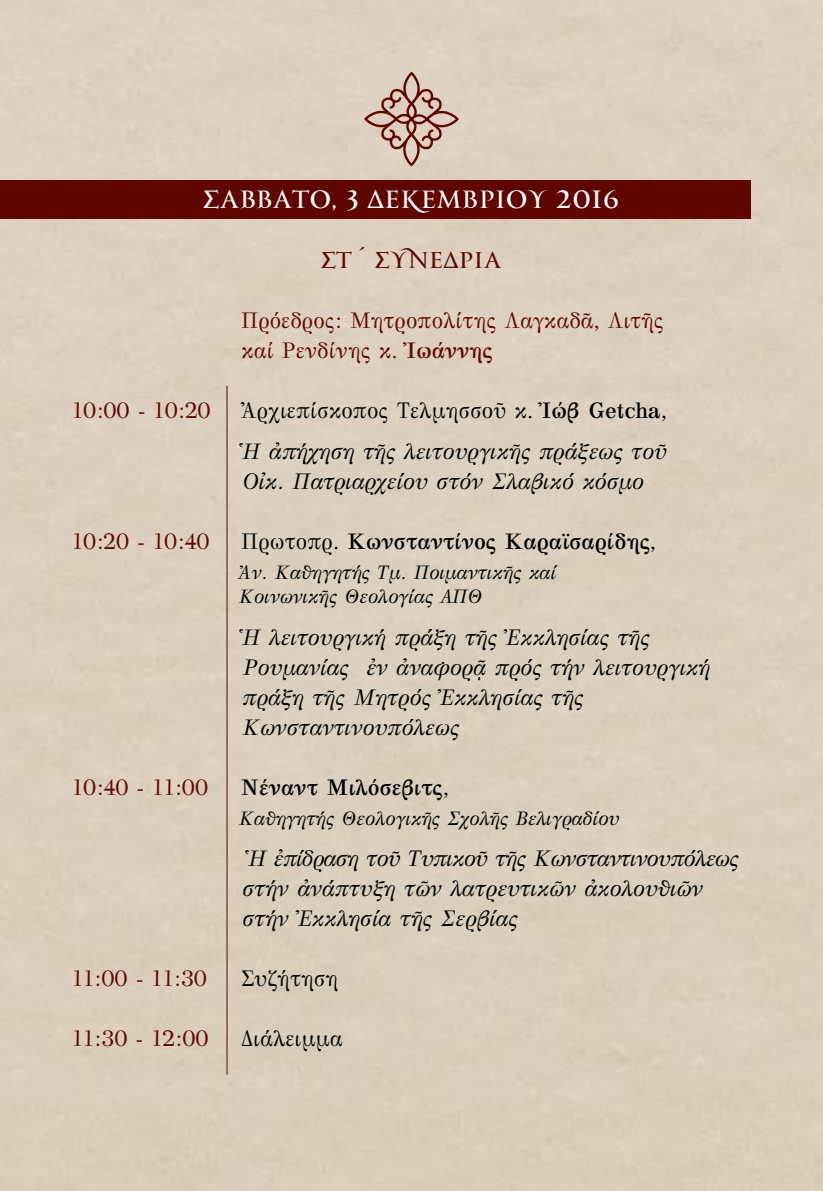
<style>
.page{position:relative;width:823px;height:1191px;background:#fff}
.page>*{position:absolute;margin:0;border:0;box-sizing:border-box;transform-origin:0 0}
.t1{font:24px "PF Monumenta Pro";color:#fff}
.t2{font:italic 22px/30px "GFS Bodoni";color:#000}
.t3{font:22px/30px "GFS Bodoni";color:#600600}
.t4{font:700 22px "GFS Bodoni";color:#000}
.t5{font:22px "GFS Bodoni";color:#000}
.t6{font:22px "PF Monumenta Pro";color:#600600}
.t7{font:italic 19px/24.2px "GFS Bodoni";color:#000}
.s1{font-weight:700}
.s2{font-style:normal}
.s3{font-weight:700;font-style:normal}
.s4{font-weight:400}
</style>
<div class="page">
<div style="left:0;top:0;width:822px;height:1191px;background:#dccfbe"></div>
<svg style="left:364px;top:72px;width:94px;height:94px;background:#c8ad9f"></svg>
<div style="left:0;top:180px;width:750px;height:38px;background:#600600"></div>
<hr style="left:226px;top:386px;width:1px;height:688px;background:#600600">
<p class="t1" style="left:203px;top:184px;width:417px">Σάββατο, 3 Δεκεμβρίου 2016</p>
<p class="t6" style="left:321px;top:246px;width:181px">ΣΤ΄ Συνεδρία</p>
<p class="t3" style="left:241px;top:303px;width:423px">Πρόεδρος: Μητροπολίτης Λαγκαδᾶ, Λιτῆς καί Ρενδίνης κ. <span class="s1">Ἰωάννης</span></p>
<p class="t3" style="left:72px;top:393px;width:140px">10:00 - 10:20</p>
<p class="t2" style="left:241px;top:388px;width:427px;line-height:41.4px"><span class="s2">Ἀρχιεπίσκοπος Τελμησσοῦ κ.</span> <span class="s3">Ἰώβ Getcha</span><span class="s2">,<br></span>Ἡ ἀπήχηση τῆς λειτουργικῆς πράξεως τοῦ</p>
<p class="t2" style="left:242px;top:465px;width:403px">Οἰκ. Πατριαρχείου στόν Σλαβικό κόσμο</p>
<p class="t3" style="left:72px;top:525px;width:139px">10:20 - 10:40</p>
<p class="t4" style="left:241px;top:523px;width:416px"><span class="s4">Πρωτοπρ.</span> Κωνσταντίνος Καραϊσαρίδης<span class="s4">,</span></p>
<p class="t7" style="left:239px;top:559px;width:318px">Ἀν. Καθηγητής Τμ. Ποιμαντικῆς καί<br>Κοινωνικῆς Θεολογίας ΑΠΘ</p>
<p class="t2" style="left:242px;top:621px;width:469px">Ἡ λειτουργική πράξη τῆς Ἐκκλησίας τῆς Ρουμανίας ἐν ἀναφορᾷ πρός τήν λειτουργική πράξη τῆς Μητρός Ἐκκλησίας τῆς Κωνσταντινουπόλεως</p>
<p class="t3" style="left:72px;top:770px;width:137px">10:40 - 11:00</p>
<p class="t4" style="left:241px;top:769px;width:209px">Νέναντ Μιλόσεβιτς<span class="s4">,</span></p>
<p class="t7" style="left:239px;top:805px;width:382px">Καθηγητής Θεολογικῆς Σχολῆς Βελιγραδίου</p>
<p class="t2" style="left:242px;top:842px;width:497px">Ἡ ἐπίδραση τοῦ Τυπικοῦ τῆς Κωνσταντινουπόλεως στήν ἀνάπτυξη τῶν λατρευτικῶν ἀκολουθιῶν στήν Ἐκκλησία τῆς Σερβίας</p>
<p class="t3" style="left:72px;top:962px;width:136px">11:00 - 11:30</p>
<p class="t5" style="left:241px;top:960px;width:98px">Συζήτηση</p>
<p class="t3" style="left:72px;top:1022px;width:138px">11:30 - 12:00</p>
<p class="t5" style="left:241px;top:1020px;width:103px">Διάλειμμα</p>
</div>
